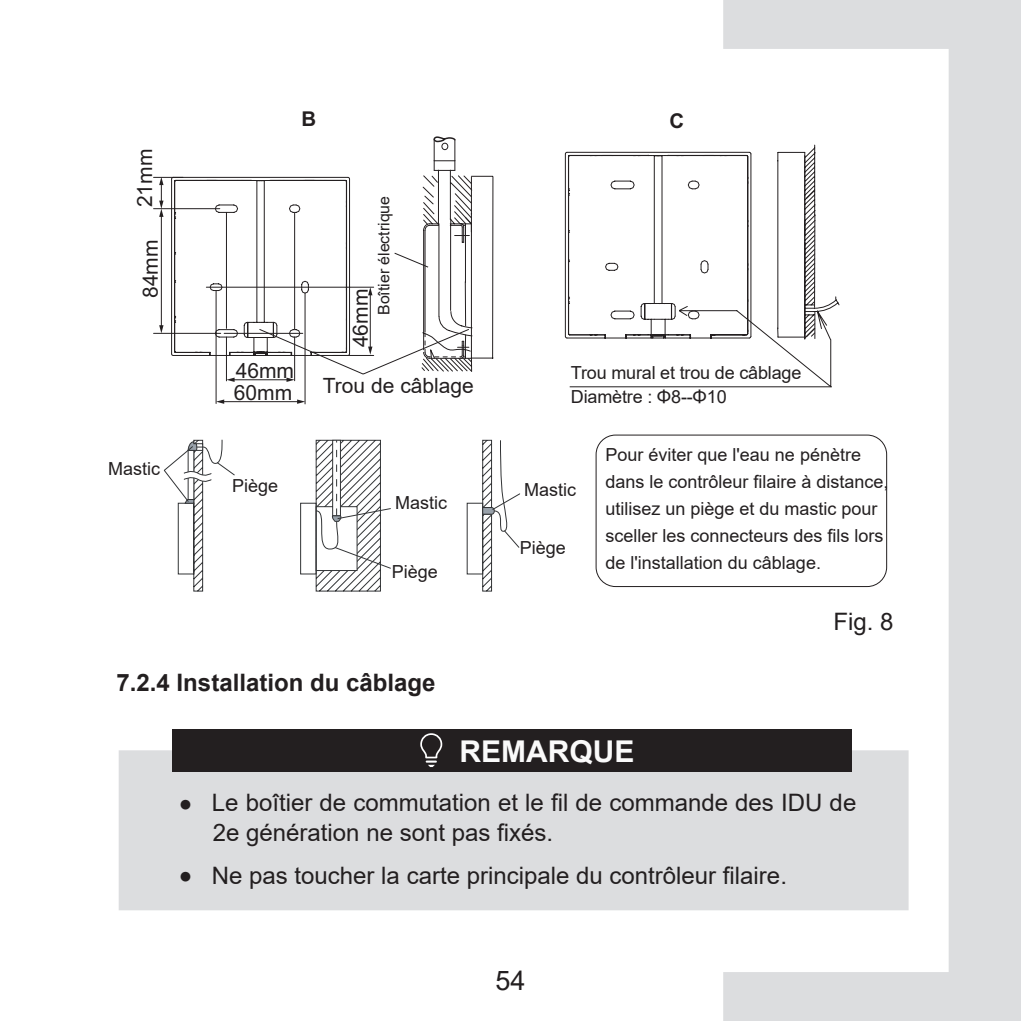
<style>
.page{position:relative;width:1021px;height:1021px;background:#fff}
.page>*{position:absolute;margin:0;border:0;box-sizing:border-box;transform-origin:0 0}
.t1{font:700 30px "Arial";color:#fafafa}
.t2{font:27px "Arial";color:#231f20}
.t3{font:24px/30px "Arial";color:#231f20}
.t4{font:700 24px "Arial";color:#231f20}
.t5{font:21px/22.2px "Arial";color:#231f20}
.t6{font:700 20.4px "Arial";color:#231f20}
.t7{font:18px/27px "Arial";color:#231f20}
.t8{font:15.9px "Arial";color:#231f20}
.s1{font-size:22.5px}
</style>
<div class="page">
<svg style="left:723px;top:0;width:297px;height:1020px"></svg>
<svg style="left:300px;top:439px;width:91px;height:152px"></svg>
<svg style="left:466px;top:439px;width:54px;height:152px"></svg>
<svg style="left:163px;top:439px;width:72px;height:152px"></svg>
<div style="left:595px;top:434px;width:292px;height:153px;border:1px solid #231f20;border-radius:19px"></div>
<svg style="left:723px;top:144px;width:117px;height:244px"></svg>
<svg style="left:153px;top:151px;width:599px;height:253px"></svg>
<hr style="left:161px;top:215px;width:1px;height:112px;background:#231f20">
<svg style="left:159px;top:177px;width:4px;height:40px"></svg>
<svg style="left:159px;top:325px;width:4px;height:8px"></svg>
<hr style="left:223px;top:401px;width:75px;height:1px;background:#231f20">
<svg style="left:216px;top:399px;width:8px;height:5px"></svg>
<svg style="left:297px;top:399px;width:8px;height:5px"></svg>
<svg style="left:171px;top:136px;width:322px;height:246px"></svg>
<div style="left:119px;top:750px;width:789px;height:160px;background:#dcdddf"></div>
<div style="left:172px;top:728px;width:679px;height:43px;background:#231f20"></div>
<svg style="left:420px;top:733px;width:23px;height:34px"></svg>
<p class="t5" style="left:133px;top:207px;width:60px;rotate:-90deg">21mm</p>
<p class="t5" style="left:139px;top:298px;width:60px;rotate:-90deg">84mm</p>
<p class="t7" style="left:108px;top:455px;width:54px">Mastic</p>
<p class="t6" style="left:301px;top:104px;width:16px">B</p>
<p class="t6" style="left:669px;top:106px;width:16px">C</p>
<p class="t5" style="left:234px;top:359px;width:62px">46mm<br>60mm</p>
<p class="t5" style="left:349px;top:347px;width:60px;rotate:-90deg">46mm</p>
<p class="t8" style="left:373px;top:315px;width:121px;rotate:-90deg">Boîtier électrique</p>
<p class="t5" style="left:323px;top:374px;width:152px">Trou de câblage</p>
<p class="t7" style="left:232px;top:472px;width:48px">Piège</p>
<p class="t7" style="left:395px;top:488px;width:54px">Mastic</p>
<p class="t7" style="left:392px;top:558px;width:48px">Piège</p>
<p class="t7" style="left:571px;top:359px;width:232px">Trou mural et trou de câblage</p>
<p class="t7" style="left:571px;top:383px;width:157px">Diamètre : Φ8--Φ10</p>
<p class="t7" style="left:524px;top:476px;width:54px">Mastic</p>
<p class="t7" style="left:520px;top:533px;width:48px">Piège</p>
<p class="t7" style="left:605px;top:440px;width:285px">Pour éviter que l'eau ne pénètre dans le contrôleur filaire à distance, utilisez un piège et du mastic pour sceller les connecteurs des fils lors de l'installation du câblage.</p>
<p class="t3" style="left:833px;top:606px;width:62px">Fig. 8</p>
<p class="t4" style="left:117px;top:665px;width:320px">7.2.4 Installation du câblage</p>
<p class="t1" style="left:459px;top:730px;width:176px">REMARQUE</p>
<p class="t3" style="left:213px;top:787px;width:645px;text-indent:-34px"><span class="s1">●</span> Le boîtier de commutation et le fil de commande des IDU de<br>2e génération ne sont pas fixés.</p>
<p class="t3" style="left:179px;top:860px;width:609px"><span class="s1">●</span> Ne pas toucher la carte principale du contrôleur filaire.</p>
<h2 class="t2" style="left:495px;top:961px;width:32px">54</h2>
</div>
